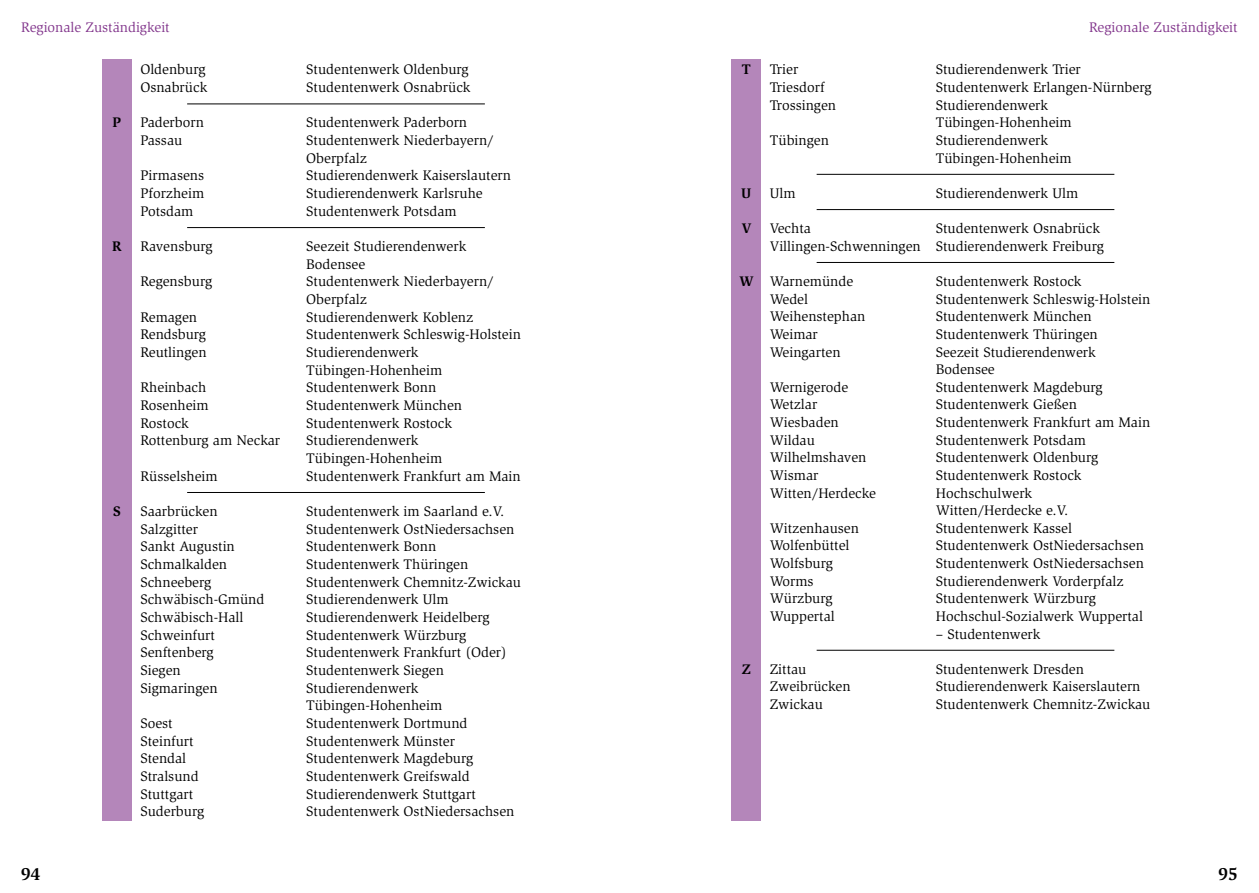
<style>
.page{position:relative;width:1259px;height:893px;background:#fff}
.page>*{position:absolute;margin:0;border:0;box-sizing:border-box;transform-origin:0 0}
.t1{font:700 18px "Slimbach";color:#000}
.t2{font:14.25px/17.7px "Slimbach";color:#000}
.t3{font:14.25px "Slimbach";color:#82368c}
.t4{font:700 14.25px "Slimbach";color:#000}
.s1{font-weight:700}
</style>
<div class="page">
<div style="left:102px;top:60px;width:30px;height:761px;background:#b486ba"></div>
<div style="left:731px;top:60px;width:30px;height:761px;background:#b486ba"></div>
<hr style="left:816px;top:174px;width:298px;height:1px;background:#000">
<hr style="left:816px;top:209px;width:298px;height:1px;background:#000">
<hr style="left:816px;top:262px;width:298px;height:1px;background:#000">
<hr style="left:816px;top:650px;width:298px;height:1px;background:#000">
<hr style="left:187px;top:104px;width:298px;height:1px;background:#000">
<hr style="left:187px;top:227px;width:298px;height:1px;background:#000">
<hr style="left:187px;top:492px;width:298px;height:1px;background:#000">
<p class="t3" style="left:21px;top:19px;width:150px">Regionale Zuständigkeit</p>
<p class="t2" style="left:140px;top:61px;width:67px">Oldenburg</p>
<p class="t2" style="left:306px;top:61px;width:164px">Studentenwerk Oldenburg</p>
<p class="t2" style="left:140px;top:79px;width:68px">Osnabrück</p>
<p class="t2" style="left:306px;top:79px;width:166px">Studentenwerk Osnabrück</p>
<p class="t4" style="left:113px;top:114px;width:10px">P</p>
<p class="t2" style="left:140px;top:114px;width:65px">Paderborn</p>
<p class="t2" style="left:306px;top:114px;width:162px">Studentenwerk Paderborn</p>
<p class="t2" style="left:140px;top:132px;width:43px">Passau</p>
<p class="t2" style="left:306px;top:132px;width:189px">Studentenwerk Niederbayern/<br>Oberpfalz</p>
<p class="t2" style="left:140px;top:167px;width:65px">Pirmasens</p>
<p class="t2" style="left:306px;top:167px;width:206px">Studierendenwerk Kaiserslautern</p>
<p class="t2" style="left:140px;top:185px;width:65px">Pforzheim</p>
<p class="t2" style="left:306px;top:185px;width:178px">Studierendenwerk Karlsruhe</p>
<p class="t2" style="left:140px;top:202px;width:55px">Potsdam</p>
<p class="t2" style="left:306px;top:202px;width:152px">Studentenwerk Potsdam</p>
<p class="t4" style="left:112px;top:238px;width:11px">R</p>
<p class="t2" style="left:140px;top:238px;width:74px">Ravensburg</p>
<p class="t2" style="left:306px;top:238px;width:162px">Seezeit Studierendenwerk<br>Bodensee</p>
<p class="t2" style="left:140px;top:273px;width:73px">Regensburg</p>
<p class="t2" style="left:306px;top:273px;width:189px">Studentenwerk Niederbayern/<br>Oberpfalz</p>
<p class="t2" style="left:140px;top:308px;width:58px">Remagen</p>
<p class="t2" style="left:306px;top:308px;width:168px">Studierendenwerk Koblenz</p>
<p class="t2" style="left:140px;top:326px;width:67px">Rendsburg</p>
<p class="t2" style="left:306px;top:326px;width:216px">Studentenwerk Schleswig-Holstein</p>
<p class="t2" style="left:140px;top:344px;width:68px">Reutlingen</p>
<p class="t2" style="left:306px;top:344px;width:137px">Studierendenwerk<br>Tübingen-Hohenheim</p>
<p class="t2" style="left:140px;top:379px;width:67px">Rheinbach</p>
<p class="t2" style="left:306px;top:379px;width:132px">Studentenwerk Bonn</p>
<p class="t2" style="left:140px;top:397px;width:70px">Rosenheim</p>
<p class="t2" style="left:306px;top:397px;width:157px">Studentenwerk München</p>
<p class="t2" style="left:140px;top:414px;width:50px">Rostock</p>
<p class="t2" style="left:306px;top:414px;width:147px">Studentenwerk Rostock</p>
<p class="t2" style="left:140px;top:432px;width:141px">Rottenburg am Neckar</p>
<p class="t2" style="left:306px;top:432px;width:137px">Studierendenwerk<br>Tübingen-Hohenheim</p>
<p class="t2" style="left:140px;top:467px;width:79px">Rüsselsheim</p>
<p class="t2" style="left:306px;top:467px;width:216px">Studentenwerk Frankfurt am Main</p>
<p class="t4" style="left:113px;top:503px;width:9px">S</p>
<p class="t2" style="left:140px;top:502px;width:79px">Saarbrücken</p>
<p class="t2" style="left:306px;top:502px;width:200px">Studentenwerk im Saarland e.V.</p>
<p class="t2" style="left:140px;top:520px;width:59px">Salzgitter</p>
<p class="t2" style="left:306px;top:520px;width:210px">Studentenwerk OstNiedersachsen</p>
<p class="t2" style="left:140px;top:538px;width:96px">Sankt Augustin</p>
<p class="t2" style="left:306px;top:538px;width:132px">Studentenwerk Bonn</p>
<p class="t2" style="left:140px;top:555px;width:88px">Schmalkalden</p>
<p class="t2" style="left:306px;top:555px;width:163px">Studentenwerk Thüringen</p>
<p class="t2" style="left:140px;top:573px;width:72px">Schneeberg</p>
<p class="t2" style="left:306px;top:573px;width:216px">Studentenwerk Chemnitz-Zwickau</p>
<p class="t2" style="left:140px;top:591px;width:125px">Schwäbisch-Gmünd</p>
<p class="t2" style="left:306px;top:591px;width:144px">Studierendenwerk Ulm</p>
<p class="t2" style="left:140px;top:608px;width:105px">Schwäbisch-Hall</p>
<p class="t2" style="left:306px;top:608px;width:185px">Studierendenwerk Heidelberg</p>
<p class="t2" style="left:140px;top:626px;width:76px">Schweinfurt</p>
<p class="t2" style="left:306px;top:626px;width:162px">Studentenwerk Würzburg</p>
<p class="t2" style="left:140px;top:644px;width:75px">Senftenberg</p>
<p class="t2" style="left:306px;top:644px;width:202px">Studentenwerk Frankfurt (Oder)</p>
<p class="t2" style="left:140px;top:662px;width:42px">Siegen</p>
<p class="t2" style="left:306px;top:662px;width:139px">Studentenwerk Siegen</p>
<p class="t2" style="left:140px;top:679px;width:79px">Sigmaringen</p>
<p class="t2" style="left:306px;top:679px;width:137px">Studierendenwerk<br>Tübingen-Hohenheim</p>
<p class="t2" style="left:140px;top:714px;width:34px">Soest</p>
<p class="t2" style="left:306px;top:714px;width:163px">Studentenwerk Dortmund</p>
<p class="t2" style="left:140px;top:732px;width:55px">Steinfurt</p>
<p class="t2" style="left:306px;top:732px;width:150px">Studentenwerk Münster</p>
<p class="t2" style="left:140px;top:750px;width:47px">Stendal</p>
<p class="t2" style="left:306px;top:750px;width:168px">Studentenwerk Magdeburg</p>
<p class="t2" style="left:140px;top:767px;width:60px">Stralsund</p>
<p class="t2" style="left:306px;top:767px;width:165px">Studentenwerk Greifswald</p>
<p class="t2" style="left:140px;top:785px;width:54px">Stuttgart</p>
<p class="t2" style="left:306px;top:785px;width:171px">Studierendenwerk Stuttgart</p>
<p class="t2" style="left:140px;top:803px;width:65px">Suderburg</p>
<p class="t2" style="left:306px;top:803px;width:210px">Studentenwerk OstNiedersachsen</p>
<p class="t3" style="left:1089px;top:19px;width:150px">Regionale Zuständigkeit</p>
<p class="t4" style="left:742px;top:61px;width:10px">T</p>
<p class="t2" style="left:770px;top:61px;width:30px">Trier</p>
<p class="t2" style="left:935px;top:61px;width:147px">Studierendenwerk Trier</p>
<p class="t2" style="left:770px;top:79px;width:56px">Triesdorf</p>
<p class="t2" style="left:935px;top:79px;width:217px">Studentenwerk Erlangen-Nürnberg</p>
<p class="t2" style="left:770px;top:96px;width:68px">Trossingen</p>
<p class="t2" style="left:935px;top:96px;width:137px">Studierendenwerk<br>Tübingen-Hohenheim</p>
<p class="t2" style="left:770px;top:131px;width:61px">Tübingen</p>
<p class="t2" style="left:935px;top:131px;width:137px">Studierendenwerk<br>Tübingen-Hohenheim</p>
<p class="t4" style="left:741px;top:185px;width:12px">U</p>
<p class="t2" style="left:770px;top:184px;width:27px">Ulm</p>
<p class="t2" style="left:935px;top:184px;width:144px">Studierendenwerk Ulm</p>
<p class="t4" style="left:741px;top:220px;width:12px">V</p>
<p class="t2" style="left:770px;top:220px;width:43px">Vechta</p>
<p class="t2" style="left:770px;top:220px;width:335px;text-align:right">Studentenwerk Osnabrück<br>Villingen-Schwenningen Studierendenwerk Freiburg</p>
<p class="t2" style="left:739px;top:272px;width:115px"><span class="s1">W</span> Warnemünde</p>
<p class="t2" style="left:935px;top:272px;width:147px">Studentenwerk Rostock</p>
<p class="t2" style="left:770px;top:290px;width:40px">Wedel</p>
<p class="t2" style="left:935px;top:290px;width:216px">Studentenwerk Schleswig-Holstein</p>
<p class="t2" style="left:770px;top:308px;width:97px">Weihenstephan</p>
<p class="t2" style="left:935px;top:308px;width:157px">Studentenwerk München</p>
<p class="t2" style="left:770px;top:325px;width:49px">Weimar</p>
<p class="t2" style="left:935px;top:325px;width:163px">Studentenwerk Thüringen</p>
<p class="t2" style="left:770px;top:343px;width:72px">Weingarten</p>
<p class="t2" style="left:935px;top:343px;width:162px">Seezeit Studierendenwerk<br>Bodensee</p>
<p class="t2" style="left:770px;top:378px;width:80px">Wernigerode</p>
<p class="t2" style="left:935px;top:378px;width:168px">Studentenwerk Magdeburg</p>
<p class="t2" style="left:770px;top:396px;width:49px">Wetzlar</p>
<p class="t2" style="left:935px;top:396px;width:143px">Studentenwerk Gießen</p>
<p class="t2" style="left:770px;top:413px;width:70px">Wiesbaden</p>
<p class="t2" style="left:935px;top:413px;width:216px">Studentenwerk Frankfurt am Main</p>
<p class="t2" style="left:770px;top:431px;width:47px">Wildau</p>
<p class="t2" style="left:935px;top:431px;width:152px">Studentenwerk Potsdam</p>
<p class="t2" style="left:770px;top:449px;width:98px">Wilhelmshaven</p>
<p class="t2" style="left:935px;top:449px;width:164px">Studentenwerk Oldenburg</p>
<p class="t2" style="left:770px;top:466px;width:50px">Wismar</p>
<p class="t2" style="left:935px;top:466px;width:147px">Studentenwerk Rostock</p>
<p class="t2" style="left:770px;top:484px;width:108px">Witten/Herdecke</p>
<p class="t2" style="left:935px;top:484px;width:134px">Hochschulwerk<br>Witten/Herdecke e.V.</p>
<p class="t2" style="left:770px;top:519px;width:91px">Witzenhausen</p>
<p class="t2" style="left:935px;top:519px;width:138px">Studentenwerk Kassel</p>
<p class="t2" style="left:770px;top:537px;width:81px">Wolfenbüttel</p>
<p class="t2" style="left:935px;top:537px;width:210px">Studentenwerk OstNiedersachsen</p>
<p class="t2" style="left:770px;top:555px;width:65px">Wolfsburg</p>
<p class="t2" style="left:935px;top:555px;width:210px">Studentenwerk OstNiedersachsen</p>
<p class="t2" style="left:770px;top:572px;width:45px">Worms</p>
<p class="t2" style="left:935px;top:572px;width:189px">Studierendenwerk Vorderpfalz</p>
<p class="t2" style="left:770px;top:590px;width:64px">Würzburg</p>
<p class="t2" style="left:935px;top:590px;width:162px">Studentenwerk Würzburg</p>
<p class="t2" style="left:770px;top:607px;width:66px">Wuppertal</p>
<p class="t2" style="left:935px;top:607px;width:209px">Hochschul-Sozialwerk Wuppertal</p>
<p class="t2" style="left:935px;top:625px;width:106px">– Studentenwerk</p>
<p class="t4" style="left:742px;top:661px;width:10px">Z</p>
<p class="t2" style="left:770px;top:660px;width:38px">Zittau</p>
<p class="t2" style="left:935px;top:660px;width:150px">Studentenwerk Dresden</p>
<p class="t2" style="left:770px;top:678px;width:82px">Zweibrücken</p>
<p class="t2" style="left:935px;top:678px;width:206px">Studierendenwerk Kaiserslautern</p>
<p class="t2" style="left:770px;top:696px;width:55px">Zwickau</p>
<p class="t2" style="left:935px;top:696px;width:216px">Studentenwerk Chemnitz-Zwickau</p>
<p class="t1" style="left:21px;top:863px;width:21px">94</p>
<p class="t1" style="left:1218px;top:863px;width:21px">95</p>
</div>
